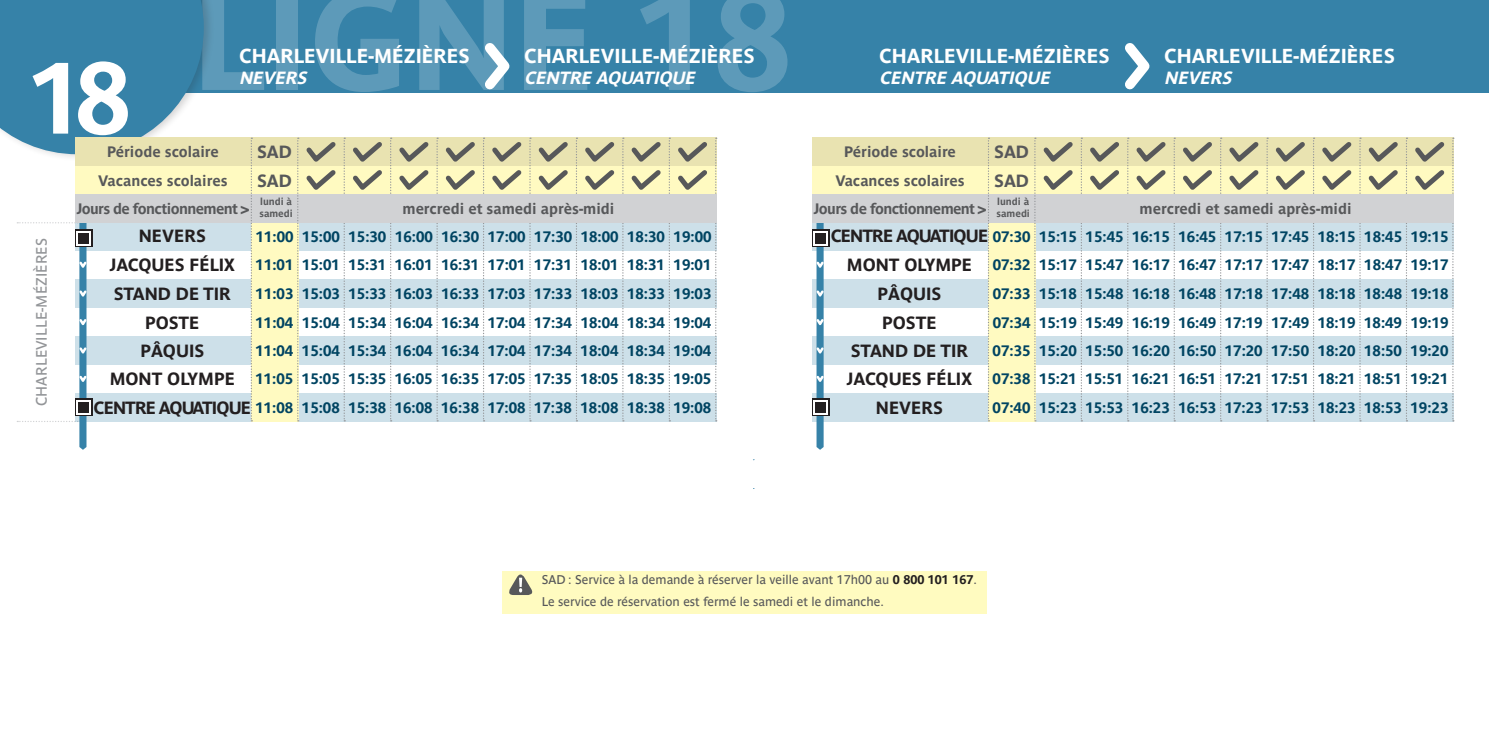
<style>
.page{position:relative;width:1489px;height:745px;background:#fff}
.page>*{position:absolute;margin:0;border:0;box-sizing:border-box;transform-origin:0 0}
.t1{font:700 140px "Parisine";color:#fff}
.t2{font:700 100px "Parisine";color:#fff}
.t3{font:700 20px "Parisine";color:#fff}
.t4{font:700 17.5px "Parisine";color:#231f20}
.t5{font:italic 700 17.5px "Parisine";color:#fff}
.t6{font:700 17.5px "Parisine";letter-spacing:-.05em;color:#231f20}
.t7{font:700 17.5px "Parisine";color:#57585a}
.t8{font:700 15px "Parisine";color:#004462}
.t9{font:700 15px "Parisine";color:#57585a}
.t10{font:15px "Parisine";color:#939598}
.t11{font:12.5px/22px "Parisine";color:#57585a}
.t12{font:700 10px/12px "Parisine";color:#57585a}
.s1{font-weight:700;color:#231f20}
</style>
<div class="page">
<div style="left:0;top:0;width:1488px;height:92px;background:#3682a8"></div>
<div style="left:0;top:0;width:215px;height:161px;background:#231f20;opacity:.2"></div>
<svg style="left:0;top:0;width:204px;height:154px"></svg>
<div style="left:75px;top:223px;width:641px;height:28px;background:#cde0e9"></div>
<div style="left:811px;top:223px;width:642px;height:28px;background:#cde0e9"></div>
<div style="left:75px;top:279px;width:641px;height:29px;background:#cde0e9"></div>
<div style="left:811px;top:279px;width:642px;height:29px;background:#cde0e9"></div>
<div style="left:75px;top:336px;width:641px;height:28px;background:#cde0e9"></div>
<div style="left:811px;top:336px;width:642px;height:28px;background:#cde0e9"></div>
<div style="left:75px;top:393px;width:641px;height:28px;background:#cde0e9"></div>
<div style="left:811px;top:393px;width:642px;height:28px;background:#cde0e9"></div>
<div style="left:251px;top:221px;width:47px;height:200px;background:#fffac1"></div>
<div style="left:988px;top:221px;width:47px;height:200px;background:#fffac1"></div>
<svg style="left:89px;top:229px;width:3px;height:18px"></svg>
<div style="left:76px;top:231px;width:15px;height:14px;background:#fff"></div>
<svg style="left:811px;top:229px;width:18px;height:18px"></svg>
<svg style="left:813px;top:231px;width:14px;height:14px"></svg>
<div style="left:815px;top:233px;width:11px;height:10px;background:#231f20"></div>
<svg style="left:89px;top:398px;width:3px;height:18px"></svg>
<div style="left:76px;top:400px;width:15px;height:14px;background:#fff"></div>
<svg style="left:811px;top:398px;width:18px;height:18px"></svg>
<svg style="left:813px;top:400px;width:14px;height:14px"></svg>
<div style="left:75px;top:166px;width:641px;height:28px;background:#fffac1"></div>
<div style="left:811px;top:166px;width:642px;height:28px;background:#fffac1"></div>
<div style="left:75px;top:137px;width:641px;height:29px;background:#e9e3b1"></div>
<div style="left:811px;top:137px;width:642px;height:29px;background:#e9e3b1"></div>
<div style="left:75px;top:194px;width:641px;height:29px;background:#d1d2d4"></div>
<div style="left:811px;top:194px;width:642px;height:29px;background:#d1d2d4"></div>
<svg style="left:251px;top:137px;width:1px;height:284px"></svg>
<svg style="left:987px;top:137px;width:2px;height:284px"></svg>
<svg style="left:1115px;top:43px;width:42px;height:50px"></svg>
<svg style="left:476px;top:43px;width:41px;height:50px"></svg>
<svg style="left:17px;top:222px;width:72px;height:227px"></svg>
<svg style="left:814px;top:223px;width:11px;height:226px"></svg>
<div style="left:502px;top:570px;width:484px;height:43px;background:#fffbc0"></div>
<svg style="left:506px;top:570px;width:29px;height:24px"></svg>
<svg style="left:297px;top:137px;width:419px;height:284px"></svg>
<svg style="left:1034px;top:137px;width:419px;height:284px"></svg>
<h2 class="t2" style="left:29px;top:39px;width:103px">18</h2>
<h1 class="t1" style="left:192px;top:-42px;width:601px">LIGNE 18</h1>
<h3 class="t3" style="left:239px;top:44px;width:232px">CHARLEVILLE-MÉZIÈRES</h3>
<p class="t5" style="left:239px;top:68px;width:73px">NEVERS</p>
<h3 class="t3" style="left:524px;top:44px;width:232px">CHARLEVILLE-MÉZIÈRES</h3>
<p class="t5" style="left:524px;top:68px;width:176px">CENTRE AQUATIQUE</p>
<h3 class="t3" style="left:879px;top:44px;width:232px">CHARLEVILLE-MÉZIÈRES</h3>
<p class="t5" style="left:879px;top:68px;width:176px">CENTRE AQUATIQUE</p>
<p class="t7" style="left:257px;top:142px;width:36px">SAD</p>
<p class="t7" style="left:994px;top:142px;width:36px">SAD</p>
<p class="t9" style="left:107px;top:143px;width:113px">PÉRIODE SCOLAIRE</p>
<p class="t9" style="left:844px;top:143px;width:113px">PÉRIODE SCOLAIRE</p>
<p class="t7" style="left:257px;top:170px;width:36px">SAD</p>
<p class="t7" style="left:994px;top:170px;width:36px">SAD</p>
<p class="t9" style="left:98px;top:171px;width:131px">VACANCES SCOLAIRES</p>
<p class="t9" style="left:835px;top:171px;width:131px">VACANCES SCOLAIRES</p>
<h3 class="t3" style="left:1164px;top:44px;width:232px">CHARLEVILLE-MÉZIÈRES</h3>
<p class="t5" style="left:1164px;top:68px;width:73px">NEVERS</p>
<p class="t10" style="left:33px;top:405px;width:169px;rotate:-90deg">charleville-mézières</p>
<p class="t12" style="left:259px;top:195px;width:35px">LUNDI À<br>SAMEDI</p>
<p class="t12" style="left:996px;top:195px;width:35px">LUNDI À<br>SAMEDI</p>
<p class="t9" style="left:77px;top:199px;width:174px">JOURS DE FONCTIONNEMENT &gt;</p>
<p class="t9" style="left:813px;top:199px;width:174px">JOURS DE FONCTIONNEMENT &gt;</p>
<p class="t9" style="left:402px;top:199px;width:213px">MERCREDI ET SAMEDI APRÈS-MIDI</p>
<p class="t9" style="left:1139px;top:199px;width:213px">MERCREDI ET SAMEDI APRÈS-MIDI</p>
<p class="t4" style="left:139px;top:226px;width:68px">NEVERS</p>
<p class="t6" style="left:830px;top:226px;width:159px">CENTRE AQUATIQUE</p>
<p class="t8" style="left:256px;top:228px;width:457px">11:00 15:00 15:30 16:00 16:30 17:00 17:30 18:00 18:30 19:00</p>
<p class="t8" style="left:992px;top:228px;width:457px">07:30 15:15 15:45 16:15 16:45 17:15 17:45 18:15 18:45 19:15</p>
<p class="t8" style="left:255px;top:256px;width:457px">11:01 15:01 15:31 16:01 16:31 17:01 17:31 18:01 18:31 19:01</p>
<p class="t8" style="left:992px;top:256px;width:457px">07:32 15:17 15:47 16:17 16:47 17:17 17:47 18:17 18:47 19:17</p>
<p class="t8" style="left:255px;top:285px;width:457px">11:03 15:03 15:33 16:03 16:33 17:03 17:33 18:03 18:33 19:03</p>
<p class="t8" style="left:992px;top:285px;width:457px">07:33 15:18 15:48 16:18 16:48 17:18 17:48 18:18 18:48 19:18</p>
<p class="t8" style="left:255px;top:313px;width:457px">11:04 15:04 15:34 16:04 16:34 17:04 17:34 18:04 18:34 19:04</p>
<p class="t8" style="left:992px;top:313px;width:457px">07:34 15:19 15:49 16:19 16:49 17:19 17:49 18:19 18:49 19:19</p>
<p class="t8" style="left:255px;top:342px;width:457px">11:04 15:04 15:34 16:04 16:34 17:04 17:34 18:04 18:34 19:04</p>
<p class="t8" style="left:992px;top:342px;width:457px">07:35 15:20 15:50 16:20 16:50 17:20 17:50 18:20 18:50 19:20</p>
<p class="t8" style="left:255px;top:370px;width:457px">11:05 15:05 15:35 16:05 16:35 17:05 17:35 18:05 18:35 19:05</p>
<p class="t8" style="left:992px;top:370px;width:457px">07:38 15:21 15:51 16:21 16:51 17:21 17:51 18:21 18:51 19:21</p>
<p class="t8" style="left:255px;top:398px;width:457px">11:08 15:08 15:38 16:08 16:38 17:08 17:38 18:08 18:38 19:08</p>
<p class="t8" style="left:992px;top:398px;width:457px">07:40 15:23 15:53 16:23 16:53 17:23 17:53 18:23 18:53 19:23</p>
<p class="t4" style="left:110px;top:254px;width:126px">JACQUES FÉLIX</p>
<p class="t4" style="left:846px;top:254px;width:127px">MONT OLYMPE</p>
<p class="t4" style="left:114px;top:283px;width:119px">STAND DE TIR</p>
<p class="t4" style="left:877px;top:283px;width:65px">PÂQUIS</p>
<p class="t4" style="left:145px;top:312px;width:56px">POSTE</p>
<p class="t4" style="left:882px;top:312px;width:56px">POSTE</p>
<p class="t4" style="left:140px;top:340px;width:65px">PÂQUIS</p>
<p class="t4" style="left:850px;top:340px;width:119px">STAND DE TIR</p>
<p class="t4" style="left:110px;top:368px;width:127px">MONT OLYMPE</p>
<p class="t4" style="left:846px;top:368px;width:126px">JACQUES FÉLIX</p>
<p class="t6" style="left:94px;top:397px;width:159px">CENTRE AQUATIQUE</p>
<p class="t4" style="left:875px;top:397px;width:68px">NEVERS</p>
<p class="t11" style="left:542px;top:568px;width:436px">SAD : Service à la demande à réserver la veille avant 17h00 au <span class="s1">0 800 101 167</span>.<br>Le service de réservation est fermé le samedi et le dimanche.</p>
</div>
